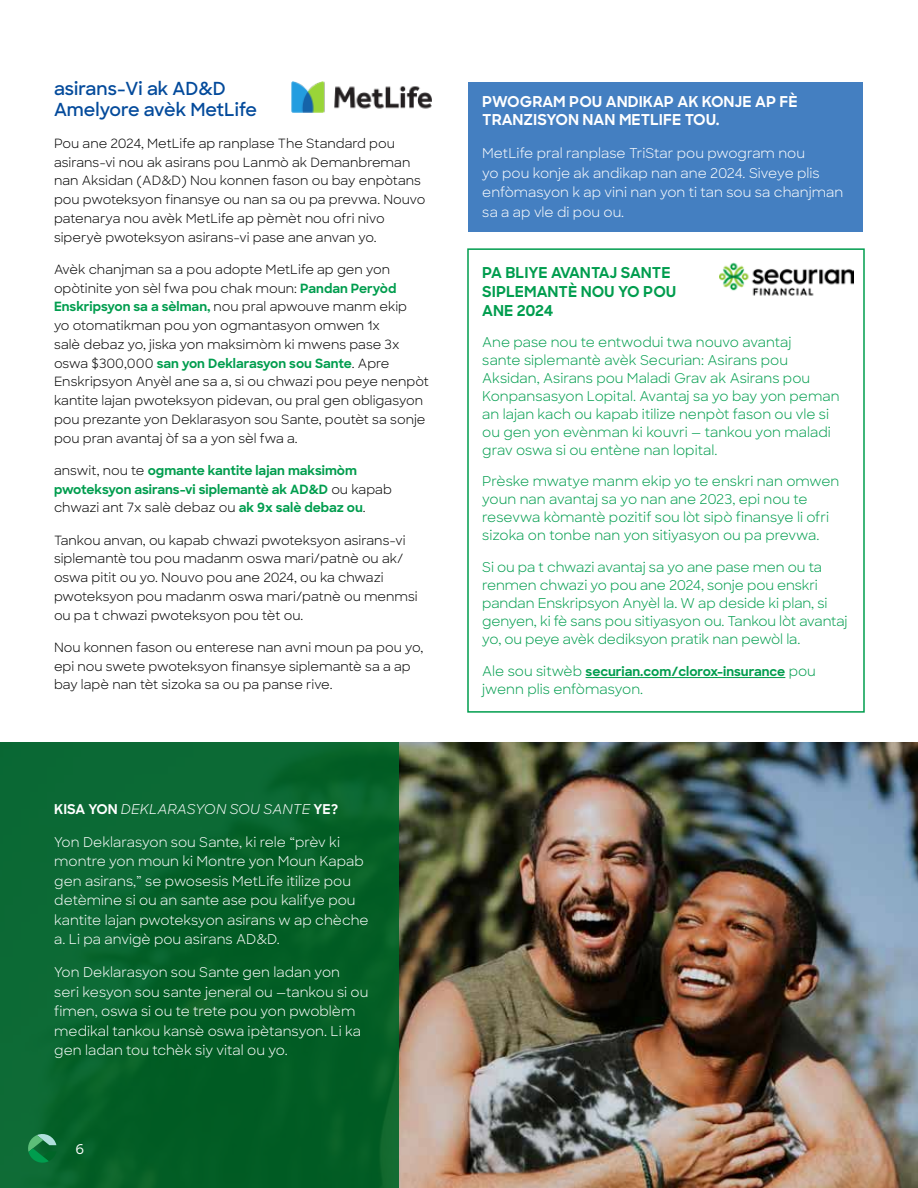
<style>
.page{position:relative;width:918px;height:1188px;background:#fff}
.page>*{position:absolute;margin:0;border:0;box-sizing:border-box;transform-origin:0 0}
.t1{font:600 18px/21px "Sharp Sans";color:#034a9b}
.t2{font:700 15px/18.8px "Sharp Sans";color:#fff}
.t3{font:700 15px/18.8px "Sharp Sans";color:#009d4e}
.t4{font:13.5px/18px "Sharp Sans";letter-spacing:-.005em;color:#009d4e}
.t5{font:13.5px/19.5px "Sharp Sans";color:#fff}
.t6{font:italic 13.5px "Sharp Sans";color:#fff}
.t7{font:500 13.5px "Sharp Sans";color:#fff}
.t8{font:12.75px/18.8px "Sharp Sans";color:#000101}
.t9{font:700 12.75px/18.8px "Sharp Sans";color:#009d4e}
.s1{font-weight:700;color:#009d4e}
.s2{font-weight:400;color:#000101}
.s3{font-weight:700;font-style:normal}
.s4{font-weight:400;font-size:13.5px}
</style>
<div class="page">
<hr style="left:586px;top:677px;width:199px;height:1px;background:#009d4e">
<div style="left:467px;top:248px;width:398px;height:465px;border:2px solid #009d4e"></div>
<div style="left:469px;top:82px;width:394px;height:150px;background:#447fc1"></div>
<img style="left:399px;top:742px;width:519px;height:446px">
<div style="left:0;top:742px;width:399px;height:446px;background:linear-gradient(to right,#0b6833,#025d23)"></div>
<img style="left:719px;top:262px;width:134px;height:34px">
<img style="left:291px;top:82px;width:141px;height:31px">
<svg style="left:27px;top:1133px;width:29px;height:31px"></svg>
<h1 class="t1" style="left:54px;top:77px;width:205px">asirans-Vi ak AD&amp;D<br>Amelyore avèk MetLife</h1>
<p class="t8" style="left:54px;top:133px;width:373px">Pou ane 2024, MetLife ap ranplase The Standard pou asirans-vi nou ak asirans pou Lanmò ak Demanbreman nan Aksidan (AD&amp;D) Nou konnen fason ou bay enpòtans pou pwoteksyon finansye ou nan sa ou pa prevwa. Nouvo patenarya nou avèk MetLife ap pèmèt nou ofri nivo siperyè pwoteksyon asirans-vi pase ane anvan yo.</p>
<p class="t8" style="left:54px;top:259px;width:376px">Avèk chanjman sa a pou adopte MetLife ap gen yon opòtinite yon sèl fwa pou chak moun: <span class="s1">Pandan Peryòd Enskripsyon sa a sèlman,</span> nou pral apwouve manm ekip<br>yo otomatikman pou yon ogmantasyon omwen 1x<br>salè debaz yo, jiska yon maksimòm ki mwens pase 3x oswa $300,000 <span class="s1">san yon Deklarasyon sou Sante</span>. Apre Enskripsyon Anyèl ane sa a, si ou chwazi pou peye nenpòt kantite lajan pwoteksyon pidevan, ou pral gen obligasyon pou prezante yon Deklarasyon sou Sante, poutèt sa sonje pou pran avantaj òf sa a yon sèl fwa a.</p>
<p class="t9" style="left:54px;top:460px;width:339px"><span class="s2">answit, nou te</span> ogmante kantite lajan maksimòm pwoteksyon asirans-vi siplemantè ak AD&amp;D <span class="s2">ou kapab chwazi ant 7x salè debaz ou</span> ak 9x salè debaz ou<span class="s2">.</span></p>
<p class="t8" style="left:54px;top:530px;width:365px">Tankou anvan, ou kapab chwazi pwoteksyon asirans-vi siplemantè tou pou madanm oswa mari/patnè ou ak/ oswa pitit ou yo. Nouvo pou ane 2024, ou ka chwazi pwoteksyon pou madanm oswa mari/patnè ou menmsi ou pa t chwazi pwoteksyon pou tèt ou.</p>
<p class="t8" style="left:54px;top:637px;width:371px">Nou konnen fason ou enterese nan avni moun pa pou yo, epi nou swete pwoteksyon finansye siplemantè sa a ap bay lapè nan tèt sizoka sa ou pa panse rive.</p>
<p class="t6" style="left:54px;top:799px;width:286px"><span class="s3">KISA YON</span> DEKLARASYON SOU SANTE <span class="s3">YE?</span></p>
<p class="t5" style="left:54px;top:831px;width:316px">Yon Deklarasyon sou Sante, ki rele “prèv ki montre yon moun ki Montre yon Moun Kapab gen asirans,” se pwosesis MetLife itilize pou detèmine si ou an sante ase pou kalifye pou kantite lajan pwoteksyon asirans w ap chèche a. Li pa anvigè pou asirans AD&amp;D.</p>
<p class="t5" style="left:54px;top:962px;width:316px">Yon Deklarasyon sou Sante gen ladan yon seri kesyon sou sante jeneral ou —tankou si ou fimen, oswa si ou te trete pou yon pwoblèm medikal tankou kansè oswa ipètansyon. Li ka gen ladan tou tchèk siy vital ou yo.</p>
<p class="t7" style="left:76px;top:1139px;width:10px">6</p>
<p class="t2" style="left:482px;top:91px;width:317px">PWOGRAM POU ANDIKAP AK KONJE AP FÈ<br>TRANZISYON NAN METLIFE TOU.</p>
<p class="t5" style="left:482px;top:143px;width:363px">MetLife pral ranplase TriStar pou pwogram nou<br>yo pou konje ak andikap nan ane 2024. Siveye plis enfòmasyon k ap vini nan yon ti tan sou sa chanjman sa a ap vle di pou ou.</p>
<p class="t3" style="left:482px;top:263px;width:196px">PA BLIYE AVANTAJ SANTE<br>SIPLEMANTÈ NOU YO POU<br>ANE 2024</p>
<p class="t4" style="left:482px;top:332px;width:359px">Ane pase nou te entwodui twa nouvo avantaj<br>sante siplemantè avèk Securian: Asirans pou Aksidan, Asirans pou Maladi Grav ak Asirans pou Konpansasyon Lopital. Avantaj sa yo bay yon peman an lajan kach ou kapab itilize nenpòt fason ou vle si ou gen yon evènman ki kouvri — tankou yon maladi grav oswa si ou entène nan lopital.</p>
<p class="t4" style="left:482px;top:472px;width:359px">Prèske mwatye manm ekip yo te enskri nan omwen youn nan avantaj sa yo nan ane 2023, epi nou te resevwa kòmantè pozitif sou lòt sipò finansye li ofri sizoka on tonbe nan yon sitiyasyon ou pa prevwa.</p>
<p class="t4" style="left:482px;top:557px;width:367px">Si ou pa t chwazi avantaj sa yo ane pase men ou ta renmen chwazi yo pou ane 2024, sonje pou enskri pandan Enskripsyon Anyèl la. W ap deside ki plan, si genyen, ki fè sans pou sitiyasyon ou. Tankou lòt avantaj yo, ou peye avèk dediksyon pratik nan pewòl la.</p>
<p class="t9" style="left:482px;top:662px;width:335px"><span class="s4">Ale sou sitwèb</span> securian.com/clorox-insurance <span class="s4">pou</span></p>
<p class="t4" style="left:482px;top:680px;width:162px">jwenn plis enfòmasyon.</p>
</div>
